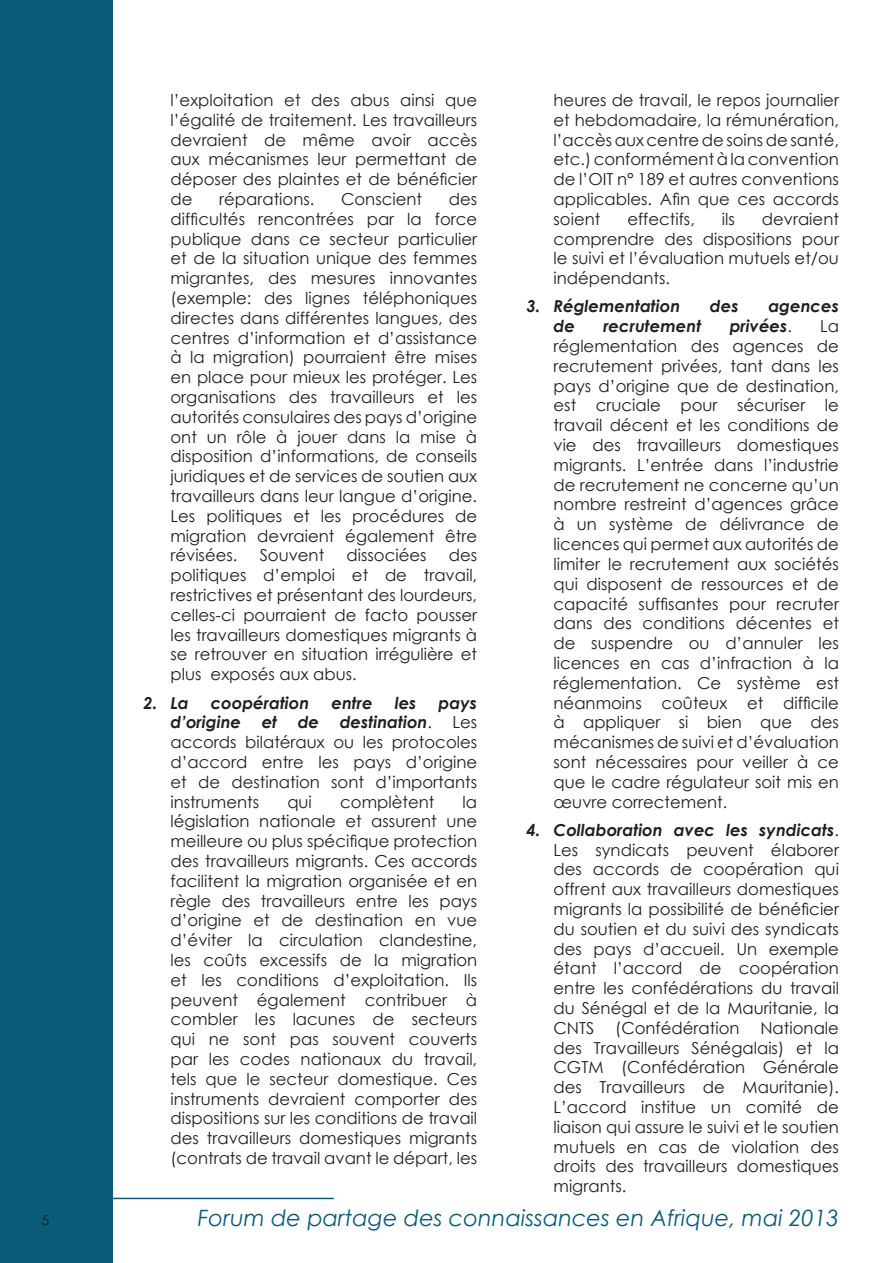
<style>
.page{position:relative;width:893px;height:1263px;background:#fff}
.page>*{position:absolute;margin:0;border:0;box-sizing:border-box;transform-origin:0 0}
.t1{font:italic 22.5px "Century Gothic";color:#0a5a78}
.t2{font:16.5px/19.8px "Century Gothic";color:#231f20;text-align:justify}
.t3{font:italic 700 16.5px "Century Gothic";color:#231f20}
.t4{font:13.5px "Century Gothic";color:#231f20}
.s1{font-weight:400;font-style:normal}
.s2{font-weight:700;font-style:italic}
</style>
<div class="page">
<hr style="left:110px;top:1198px;width:224px;height:1px;background:#0a5a78">
<div style="left:0;top:0;width:112px;height:1263px;background:#0a5a78"></div>
<p class="t4" style="left:42px;top:1210px;width:9px">5</p>
<p class="t2" style="left:171px;top:90px;width:308px">l’exploitation et des abus ainsi que l’égalité de traitement. Les travailleurs devraient de même avoir accès aux mécanismes leur permettant de déposer des plaintes et de bénéficier de</p>
<p class="t2" style="left:554px;top:90px;width:287px">heures de travail, le repos journalier et hebdomadaire, la rémunération, l’accès aux centre de soins de santé, etc.) conformément à la convention de l’OIT n° 189 et autres conventions applicables. Afin que ces accords soient</p>
<p class="t2" style="left:219px;top:189px;width:97px">réparations.</p>
<p class="t2" style="left:341px;top:189px;width:83px">Conscient</p>
<p class="t2" style="left:171px;top:189px;width:308px;text-indent:278px">des difficultés rencontrées par la force publique dans ce secteur particulier et de la situation unique des femmes migrantes, des mesures innovantes (exemple: des lignes téléphoniques directes dans différentes langues, des centres d’information et d’assistance à la migration) pourraient être mises en place pour mieux les protéger. Les organisations des travailleurs et les autorités consulaires des pays d’origine ont un rôle à jouer dans la mise à disposition d’informations, de conseils juridiques et de services de soutien aux travailleurs dans leur langue d’origine.<br>Les politiques et les procédures de migration devraient également être révisées.</p>
<p class="t2" style="left:554px;top:209px;width:287px;text-indent:208px">devraient comprendre des dispositions pour le suivi et l’évaluation mutuels et/ou indépendants.</p>
<p class="t3" style="left:526px;top:294px;width:155px">3. Réglementation</p>
<p class="t3" style="left:710px;top:294px;width:30px">des</p>
<p class="t3" style="left:768px;top:294px;width:72px">agences</p>
<p class="t3" style="left:554px;top:314px;width:23px">de</p>
<p class="t3" style="left:603px;top:314px;width:100px">recrutement</p>
<p class="t3" style="left:730px;top:314px;width:64px">privées<span class="s1">.</span></p>
<p class="t2" style="left:627px;top:209px;width:69px">effectifs,</p>
<p class="t2" style="left:722px;top:209px;width:15px">ils</p>
<p class="t2" style="left:554px;top:316px;width:287px;text-indent:267px">La réglementation des agences de recrutement privées, tant dans les pays d’origine que de destination, est cruciale pour sécuriser le travail décent et les conditions de vie des travailleurs domestiques migrants. L’entrée dans l’industrie de recrutement ne concerne qu’un nombre restreint d’agences grâce à un système de délivrance de licences qui permet aux autorités de limiter le recrutement aux sociétés qui disposent de ressources et de capacité suffisantes pour recruter dans des conditions décentes et de suspendre ou d’annuler les licences en cas d’infraction à la réglementation. Ce système est néanmoins coûteux et difficile à appliquer si bien que des mécanismes de suivi et d’évaluation sont nécessaires pour veiller à ce que le cadre régulateur soit mis en œuvre correctement.</p>
<p class="t2" style="left:554px;top:820px;width:287px;text-indent:-27px"><span class="s2">4. Collaboration avec les syndicats</span>.<br>Les syndicats peuvent élaborer des accords de coopération qui offrent aux travailleurs domestiques migrants la possibilité de bénéficier du soutien et du suivi des syndicats des pays d’accueil. Un exemple étant l’accord de coopération entre les confédérations du travail du Sénégal et de la Mauritanie, la CNTS</p>
<p class="t2" style="left:260px;top:545px;width:66px">Souvent</p>
<p class="t2" style="left:346px;top:545px;width:82px">dissociées</p>
<p class="t2" style="left:171px;top:545px;width:308px;text-indent:278px">des politiques d’emploi et de travail, restrictives et présentant des lourdeurs, celles-ci pourraient de facto pousser les travailleurs domestiques migrants à se retrouver en situation irrégulière et plus exposés aux abus.</p>
<p class="t3" style="left:144px;top:690px;width:47px">2. La</p>
<p class="t3" style="left:211px;top:690px;width:100px">coopération</p>
<p class="t3" style="left:331px;top:690px;width:43px">entre</p>
<p class="t3" style="left:395px;top:690px;width:23px">les</p>
<p class="t2" style="left:171px;top:692px;width:308px;text-indent:268px"><span class="s2">pays d’origine et de destination</span>. Les accords bilatéraux ou les protocoles d’accord entre les pays d’origine et de destination sont d’importants instruments</p>
<p class="t2" style="left:287px;top:791px;width:26px">qui</p>
<p class="t2" style="left:340px;top:791px;width:96px">complètent</p>
<p class="t2" style="left:171px;top:791px;width:308px;text-indent:292px">la législation nationale et assurent une meilleure ou plus spécifique protection des travailleurs migrants. Ces accords facilitent la migration organisée et en règle des travailleurs entre les pays d’origine et de destination en vue d’éviter la circulation clandestine, les coûts excessifs de la migration et les conditions d’exploitation. Ils peuvent également contribuer à combler les lacunes de secteurs qui ne sont pas souvent couverts par les codes nationaux du travail, tels que le secteur domestique. Ces instruments devraient comporter des dispositions sur les conditions de travail des travailleurs domestiques migrants (contrats de travail avant le départ, les</p>
<p class="t2" style="left:615px;top:1018px;width:126px">(Confédération</p>
<p class="t2" style="left:554px;top:1018px;width:287px;text-indent:207px">Nationale des Travailleurs Sénégalais) et la CGTM (Confédération Générale des Travailleurs de Mauritanie).<br>L’accord institue un comité de liaison qui assure le suivi et le soutien mutuels en cas de violation des droits des travailleurs domestiques migrants.</p>
<p class="t1" style="left:198px;top:1202px;width:643px">Forum de partage des connaissances en Afrique, mai 2013</p>
</div>
